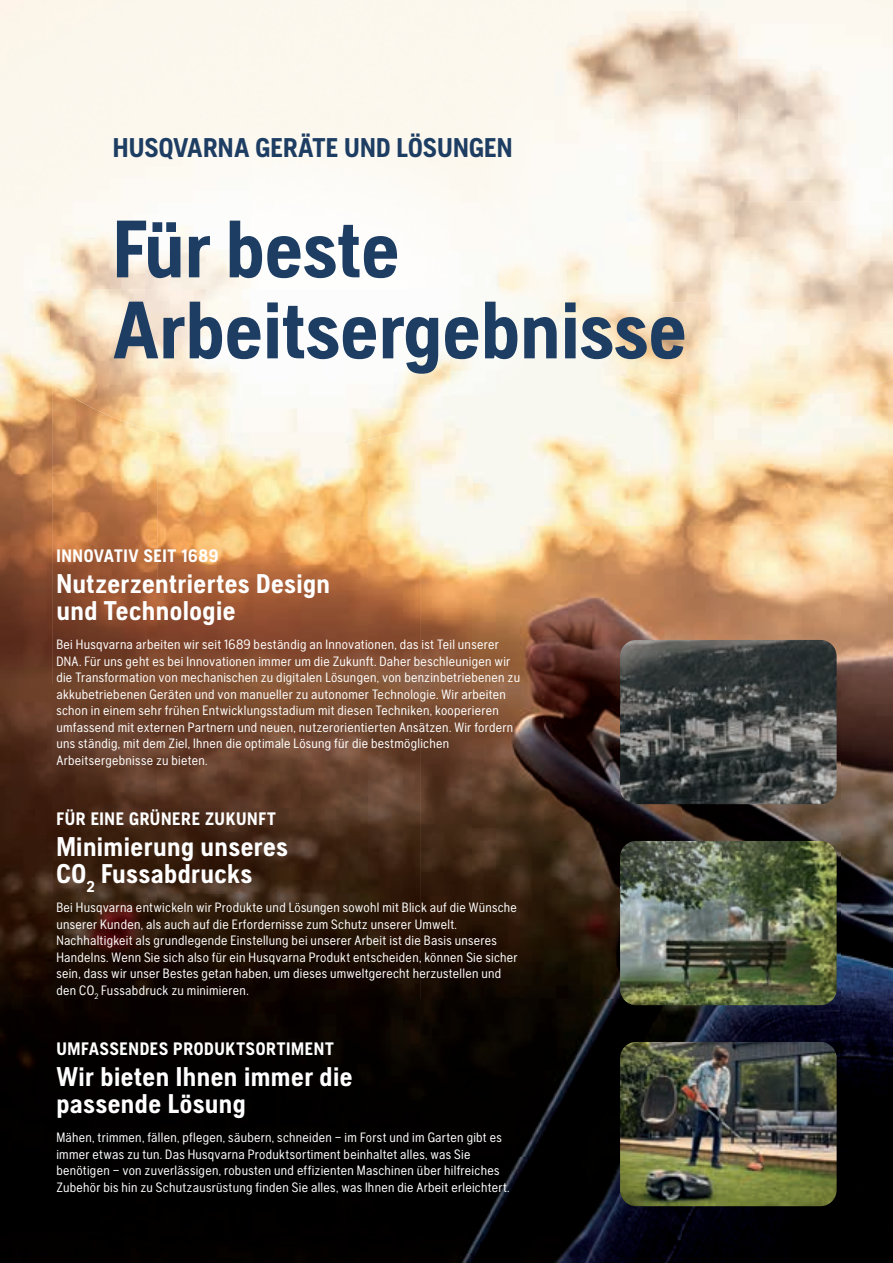
<style>
.page{position:relative;width:893px;height:1263px;background:#fff}
.page>*{position:absolute;margin:0;border:0;box-sizing:border-box;transform-origin:0 0}
.t1{font:700 81px/81px "Husqvarna Gothic";color:#1d3d63}
.t2{font:700 27px/27px "Husqvarna Gothic";letter-spacing:.015em;color:#fff}
.t3{font:700 27px "Husqvarna Gothic";letter-spacing:.01em;color:#1d3d63}
.t4{font:700 18px "Husqvarna Gothic";letter-spacing:.035em;color:#fff}
.t5{font:13.5px/16.5px "Husqvarna Gothic";letter-spacing:.02em;color:#fff}
</style>
<div class="page">
<img style="left:0;top:381px;width:52px;height:882px">
<img style="left:52px;top:448px;width:105px;height:815px">
<img style="left:420px;top:415px;width:53px;height:585px">
<img style="left:630px;top:402px;width:210px;height:124px">
<img style="left:840px;top:403px;width:53px;height:860px">
<img style="left:157px;top:448px;width:211px;height:815px">
<img style="left:368px;top:448px;width:52px;height:815px">
<img style="left:473px;top:526px;width:210px;height:474px">
<img style="left:683px;top:526px;width:158px;height:737px">
<img style="left:420px;top:1000px;width:263px;height:263px">
<img style="left:50px;top:131px;width:400px;height:317px">
<div style="left:450px;top:163px;width:50px;height:252px;background:#fafaf6"></div>
<img style="left:0;top:197px;width:50px;height:184px">
<div style="left:500px;top:333px;width:50px;height:55px;background:#f9f8f1"></div>
<div style="left:480px;top:74px;width:52px;height:104px;background:#fcf8ef"></div>
<img style="left:550px;top:302px;width:188px;height:100px">
<img style="left:479px;top:178px;width:82px;height:155px">
<img style="left:620px;top:640px;width:217px;height:164px">
<img style="left:620px;top:841px;width:217px;height:164px">
<img style="left:620px;top:1042px;width:217px;height:164px">
<h2 class="t3" style="left:113px;top:132px;width:401px">HUSQVARNA GERÄTE UND LÖSUNGEN</h2>
<h1 class="t1" style="left:113px;top:208px;width:576px">Für beste<br>Arbeitsergebnisse</h1>
<h3 class="t4" style="left:56px;top:545px;width:164px">INNOVATIV SEIT 1689</h3>
<h2 class="t2" style="left:56px;top:570px;width:275px">Nutzerzentriertes Design und Technologie</h2>
<p class="t5" style="left:56px;top:636px;width:465px">Bei Husqvarna arbeiten wir seit 1689 beständig an Innovationen, das ist Teil unserer DNA. Für uns geht es bei Innovationen immer um die Zukunft. Daher beschleunigen wir die Transformation von mechanischen zu digitalen Lösungen, von benzinbetriebenen zu akkubetriebenen Geräten und von manueller zu autonomer Technologie. Wir arbeiten schon in einem sehr frühen Entwicklungsstadium mit diesen Techniken, kooperieren umfassend mit externen Partnern und neuen, nutzerorientierten Ansätzen. Wir fordern uns ständig, mit dem Ziel, Ihnen die optimale Lösung für die bestmöglichen Arbeitsergebnisse zu bieten.</p>
<h3 class="t4" style="left:56px;top:808px;width:221px">FÜR EINE GRÜNERE ZUKUNFT</h3>
<h2 class="t2" style="left:56px;top:833px;width:233px">Minimierung unseres<br>CO<sub>2</sub> Fussabdrucks</h2>
<p class="t5" style="left:56px;top:899px;width:463px">Bei Husqvarna entwickeln wir Produkte und Lösungen sowohl mit Blick auf die Wünsche unserer Kunden, als auch auf die Erfordernisse zum Schutz unserer Umwelt.<br>Nachhaltigkeit als grundlegende Einstellung bei unserer Arbeit ist die Basis unseres Handelns. Wenn Sie sich also für ein Husqvarna Produkt entscheiden, können Sie sicher sein, dass wir unser Bestes getan haben, um dieses umweltgerecht herzustellen und den CO<sub>2</sub> Fussabdruck zu minimieren.</p>
<h3 class="t4" style="left:56px;top:1038px;width:279px">UMFASSENDES PRODUKTSORTIMENT</h3>
<h2 class="t2" style="left:56px;top:1063px;width:298px">Wir bieten Ihnen immer die passende Lösung</h2>
<p class="t5" style="left:56px;top:1129px;width:455px">Mähen, trimmen, fällen, pflegen, säubern, schneiden – im Forst und im Garten gibt es immer etwas zu tun. Das Husqvarna Produktsortiment beinhaltet alles, was Sie benötigen – von zuverlässigen, robusten und effizienten Maschinen über hilfreiches Zubehör bis hin zu Schutzausrüstung finden Sie alles, was Ihnen die Arbeit erleichtert.</p>
</div>
